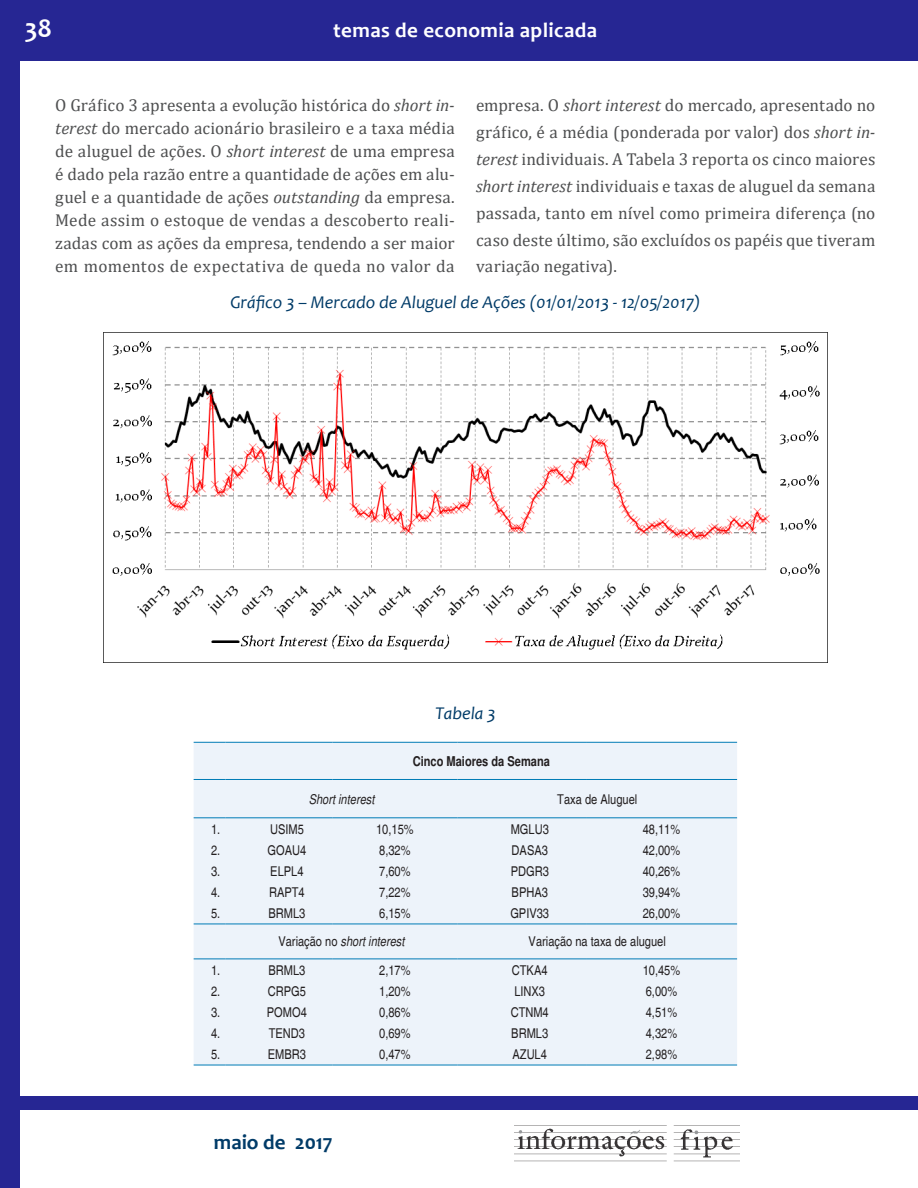
<style>
.page{position:relative;width:918px;height:1188px;background:#fff}
.page>*{position:absolute;margin:0;border:0;box-sizing:border-box;transform-origin:0 0}
.t1{font:700 27px "Candara";color:#fff}
.t2{font:700 21px "Candara";letter-spacing:.02em;color:#fff}
.t3{font:700 21px "Candara";color:#003b68}
.t4{font:italic 18px "Candara";color:#003b68}
.t5{font:17.25px/23.1px "Cambria";letter-spacing:.015em;color:#4e4f50;text-align:justify}
.t6{font:condensed 13.5px "Helvetica";color:#231f20}
.t7{font:italic condensed 13.5px "Helvetica";color:#231f20}
.t8{font:700 condensed 13.5px "Helvetica";color:#231f20}
.s1{font-style:italic}
.s2{font-style:normal}
</style>
<div class="page">
<div style="left:0;top:0;width:20px;height:1188px;background:#262693"></div>
<div style="left:0;top:0;width:918px;height:61px;background:#262693"></div>
<div style="left:15px;top:1097px;width:903px;height:13px;background:#262693"></div>
<img style="left:514px;top:1125px;width:225px;height:37px">
<img style="left:103px;top:332px;width:724px;height:330px">
<div style="left:194px;top:743px;width:543px;height:322px;background:#edf3fa"></div>
<hr style="left:194px;top:742px;width:32px;height:1px;background:#007bb6">
<hr style="left:226px;top:742px;width:106px;height:1px;background:#007bb6">
<hr style="left:332px;top:742px;width:126px;height:1px;background:#007bb6">
<hr style="left:458px;top:742px;width:128px;height:1px;background:#007bb6">
<hr style="left:586px;top:742px;width:151px;height:1px;background:#007bb6">
<hr style="left:194px;top:779px;width:32px;height:1px;background:#007bb6">
<hr style="left:226px;top:779px;width:106px;height:1px;background:#007bb6">
<hr style="left:332px;top:779px;width:126px;height:1px;background:#007bb6">
<hr style="left:458px;top:779px;width:128px;height:1px;background:#007bb6">
<hr style="left:586px;top:779px;width:151px;height:1px;background:#007bb6">
<hr style="left:194px;top:817px;width:32px;height:1px;background:#007bb6">
<hr style="left:226px;top:817px;width:106px;height:1px;background:#007bb6">
<hr style="left:332px;top:817px;width:126px;height:1px;background:#007bb6">
<hr style="left:458px;top:817px;width:128px;height:1px;background:#007bb6">
<hr style="left:586px;top:817px;width:151px;height:1px;background:#007bb6">
<hr style="left:194px;top:924px;width:32px;height:1px;background:#007bb6">
<hr style="left:226px;top:924px;width:106px;height:1px;background:#007bb6">
<hr style="left:332px;top:924px;width:126px;height:1px;background:#007bb6">
<hr style="left:458px;top:924px;width:128px;height:1px;background:#007bb6">
<hr style="left:586px;top:924px;width:151px;height:1px;background:#007bb6">
<hr style="left:194px;top:959px;width:32px;height:1px;background:#007bb6">
<hr style="left:226px;top:959px;width:106px;height:1px;background:#007bb6">
<hr style="left:332px;top:959px;width:126px;height:1px;background:#007bb6">
<hr style="left:458px;top:959px;width:128px;height:1px;background:#007bb6">
<hr style="left:586px;top:959px;width:151px;height:1px;background:#007bb6">
<hr style="left:194px;top:1065px;width:32px;height:1px;background:#007bb6">
<hr style="left:226px;top:1065px;width:106px;height:1px;background:#007bb6">
<hr style="left:332px;top:1065px;width:126px;height:1px;background:#007bb6">
<hr style="left:458px;top:1065px;width:128px;height:1px;background:#007bb6">
<hr style="left:586px;top:1065px;width:151px;height:1px;background:#007bb6">
<h1 class="t1" style="left:25px;top:12px;width:29px">38</h1>
<p class="t2" style="left:333px;top:17px;width:265px">temas de economia aplicada</p>
<p class="t5" style="left:55px;top:94px;width:401px">O Gráfico 3 apresenta a evolução histórica do <span class="s1">short in&shy;terest</span> do mercado acionário brasileiro e a taxa média de aluguel de ações. O <span class="s1">short interest</span> de uma empresa é dado pela razão entre a quantidade de ações em alu&shy;guel e a quantidade de ações <span class="s1">outstanding</span> da empresa.<br>Mede assim o estoque de vendas a descoberto reali&shy;zadas com as ações da empresa, tendendo a ser maior em momentos de expectativa de queda no valor da</p>
<p class="t5" style="left:476px;top:92px;width:401px;line-height:26.8px">empresa. O <span class="s1">short interest</span> do mercado, apresentado no gráfico, é a média (ponderada por valor) dos <span class="s1">short in&shy;terest</span> individuais. A Tabela 3 reporta os cinco maiores <span class="s1">short interest</span> individuais e taxas de aluguel da semana passada, tanto em nível como primeira diferença (no caso deste último, são excluídos os papéis que tiveram variação negativa).</p>
<p class="t4" style="left:230px;top:291px;width:472px">Gráfico 3 – Mercado de Aluguel de Ações (01/01/2013 - 12/05/2017)</p>
<p class="t4" style="left:435px;top:702px;width:62px">Tabela 3</p>
<p class="t8" style="left:413px;top:753px;width:139px">Cinco Maiores da Semana</p>
<p class="t7" style="left:309px;top:791px;width:67px">Short interest</p>
<p class="t6" style="left:557px;top:791px;width:82px">Taxa de Aluguel</p>
<p class="t6" style="left:211px;top:821px;width:11px">1.</p>
<p class="t6" style="left:270px;top:821px;width:35px">USIM5</p>
<p class="t6" style="left:376px;top:821px;width:39px">10,15%</p>
<p class="t6" style="left:511px;top:821px;width:40px">MGLU3</p>
<p class="t6" style="left:643px;top:821px;width:39px">48,11%</p>
<p class="t6" style="left:211px;top:842px;width:11px">2.</p>
<p class="t6" style="left:268px;top:842px;width:40px">GOAU4</p>
<p class="t6" style="left:379px;top:842px;width:33px">8,32%</p>
<p class="t6" style="left:512px;top:842px;width:38px">DASA3</p>
<p class="t6" style="left:643px;top:842px;width:39px">42,00%</p>
<p class="t6" style="left:211px;top:863px;width:11px">3.</p>
<p class="t6" style="left:270px;top:863px;width:35px">ELPL4</p>
<p class="t6" style="left:379px;top:863px;width:33px">7,60%</p>
<p class="t6" style="left:511px;top:863px;width:40px">PDGR3</p>
<p class="t6" style="left:643px;top:863px;width:39px">40,26%</p>
<p class="t6" style="left:211px;top:884px;width:11px">4.</p>
<p class="t6" style="left:269px;top:884px;width:37px">RAPT4</p>
<p class="t6" style="left:379px;top:884px;width:33px">7,22%</p>
<p class="t6" style="left:512px;top:884px;width:38px">BPHA3</p>
<p class="t6" style="left:643px;top:884px;width:39px">39,94%</p>
<p class="t6" style="left:211px;top:905px;width:11px">5.</p>
<p class="t6" style="left:268px;top:905px;width:38px">BRML3</p>
<p class="t6" style="left:379px;top:905px;width:33px">6,15%</p>
<p class="t6" style="left:510px;top:905px;width:40px">GPIV33</p>
<p class="t6" style="left:643px;top:905px;width:39px">26,00%</p>
<p class="t7" style="left:278px;top:934px;width:128px"><span class="s2">Variação no</span> short interest</p>
<p class="t6" style="left:529px;top:934px;width:139px">Variação na taxa de aluguel</p>
<p class="t6" style="left:211px;top:962px;width:11px">1.</p>
<p class="t6" style="left:268px;top:962px;width:38px">BRML3</p>
<p class="t6" style="left:379px;top:962px;width:33px">2,17%</p>
<p class="t6" style="left:512px;top:962px;width:37px">CTKA4</p>
<p class="t6" style="left:643px;top:962px;width:39px">10,45%</p>
<p class="t6" style="left:211px;top:983px;width:11px">2.</p>
<p class="t6" style="left:268px;top:983px;width:40px">CRPG5</p>
<p class="t6" style="left:379px;top:983px;width:33px">1,20%</p>
<p class="t6" style="left:514px;top:983px;width:32px">LINX3</p>
<p class="t6" style="left:646px;top:983px;width:33px">6,00%</p>
<p class="t6" style="left:211px;top:1004px;width:11px">3.</p>
<p class="t6" style="left:267px;top:1004px;width:41px">POMO4</p>
<p class="t6" style="left:379px;top:1004px;width:33px">0,86%</p>
<p class="t6" style="left:511px;top:1004px;width:40px">CTNM4</p>
<p class="t6" style="left:646px;top:1004px;width:33px">4,51%</p>
<p class="t6" style="left:211px;top:1025px;width:11px">4.</p>
<p class="t6" style="left:269px;top:1025px;width:38px">TEND3</p>
<p class="t6" style="left:379px;top:1025px;width:33px">0,69%</p>
<p class="t6" style="left:511px;top:1025px;width:38px">BRML3</p>
<p class="t6" style="left:646px;top:1025px;width:33px">4,32%</p>
<p class="t6" style="left:211px;top:1046px;width:11px">5.</p>
<p class="t6" style="left:268px;top:1046px;width:40px">EMBR3</p>
<p class="t6" style="left:379px;top:1046px;width:33px">0,47%</p>
<p class="t6" style="left:513px;top:1046px;width:36px">AZUL4</p>
<p class="t6" style="left:646px;top:1046px;width:33px">2,98%</p>
<p class="t3" style="left:214px;top:1129px;width:120px">maio de 2017</p>
</div>
